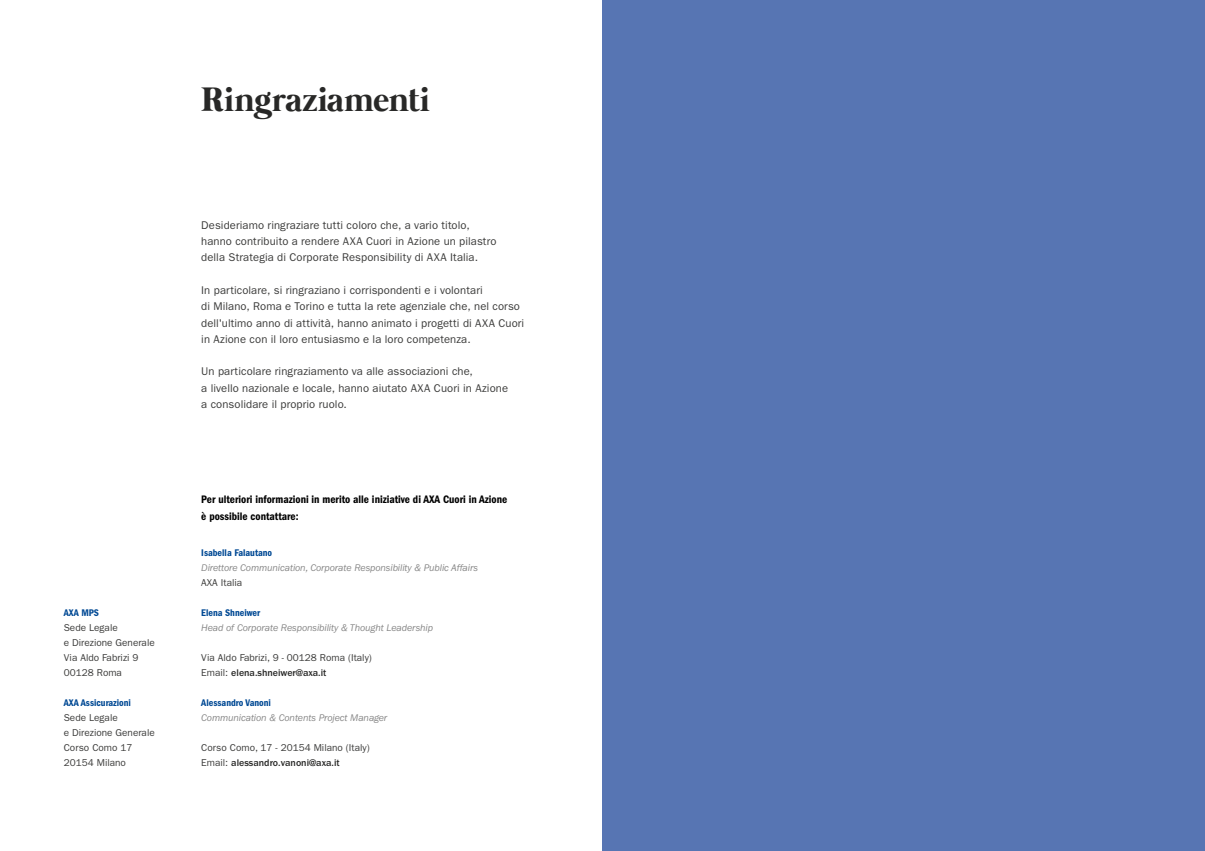
<style>
.page{position:relative;width:1205px;height:851px;background:#fff}
.page>*{position:absolute;margin:0;border:0;box-sizing:border-box;transform-origin:0 0}
.t1{font:700 35px "Mermaid";color:#282827}
.t2{font:11.25px/16.2px "ITC Franklin Gothic Std";letter-spacing:.01em;color:#3c3c3b}
.t3{font:11.25px/16.2px "ITC Franklin Gothic Std Dm Cd";color:#000}
.t4{font:10px/15px "ITC Franklin Gothic Std";color:#3c3c3b}
.t5{font:italic 10px "ITC Franklin Gothic Std";letter-spacing:-.01em;color:#878787}
.t6{font:10px "ITC Franklin Gothic Std Dm Cd";color:#004994}
.s1{font-weight:500;color:#282827}
</style>
<div class="page">
<div style="left:602px;top:0;width:603px;height:850px;background:#5775b3"></div>
<p class="t6" style="left:64px;top:606px;width:37px">AXA MPS</p>
<p class="t4" style="left:64px;top:620px;width:93px">Sede Legale<br>e Direzione Generale<br>Via Aldo Fabrizi 9<br>00128 Roma</p>
<p class="t6" style="left:64px;top:696px;width:69px">AXA Assicurazioni</p>
<p class="t4" style="left:64px;top:710px;width:93px">Sede Legale<br>e Direzione Generale<br>Corso Como 17<br>20154 Milano</p>
<h1 class="t1" style="left:201px;top:80px;width:230px">Ringraziamenti</h1>
<p class="t2" style="left:201px;top:217px;width:297px">Desideriamo ringraziare tutti coloro che, a vario titolo, hanno contribuito a rendere AXA Cuori in Azione un pilastro della Strategia di Corporate Responsibility di AXA Italia.</p>
<p class="t2" style="left:201px;top:282px;width:324px">In particolare, si ringraziano i corrispondenti e i volontari<br>di Milano, Roma e Torino e tutta la rete agenziale che, nel corso dell'ultimo anno di attività, hanno animato i progetti di AXA Cuori in Azione con il loro entusiasmo e la loro competenza.</p>
<p class="t2" style="left:201px;top:363px;width:308px">Un particolare ringraziamento va alle associazioni che,<br>a livello nazionale e locale, hanno aiutato AXA Cuori in Azione a consolidare il proprio ruolo.</p>
<p class="t3" style="left:201px;top:491px;width:307px">Per ulteriori informazioni in merito alle iniziative di AXA Cuori in Azione è possibile contattare:</p>
<p class="t6" style="left:201px;top:546px;width:72px">Isabella Falautano</p>
<p class="t5" style="left:201px;top:561px;width:278px">Direttore Communication, Corporate Responsibility &amp; Public Affairs</p>
<p class="t4" style="left:201px;top:575px;width:42px">AXA Italia</p>
<p class="t6" style="left:201px;top:606px;width:60px">Elena Shneiwer</p>
<p class="t5" style="left:201px;top:621px;width:233px">Head of Corporate Responsibility &amp; Thought Leadership</p>
<p class="t4" style="left:201px;top:650px;width:172px">Via Aldo Fabrizi, 9 - 00128 Roma (Italy)<br>Email: <span class="s1">elena.shneiwer@axa.it</span></p>
<p class="t6" style="left:201px;top:696px;width:71px">Alessandro Vanoni</p>
<p class="t5" style="left:201px;top:711px;width:188px">Communication &amp; Contents Project Manager</p>
<p class="t4" style="left:201px;top:740px;width:170px">Corso Como, 17 - 20154 Milano (Italy)<br>Email: <span class="s1">alessandro.vanoni@axa.it</span></p>
</div>
